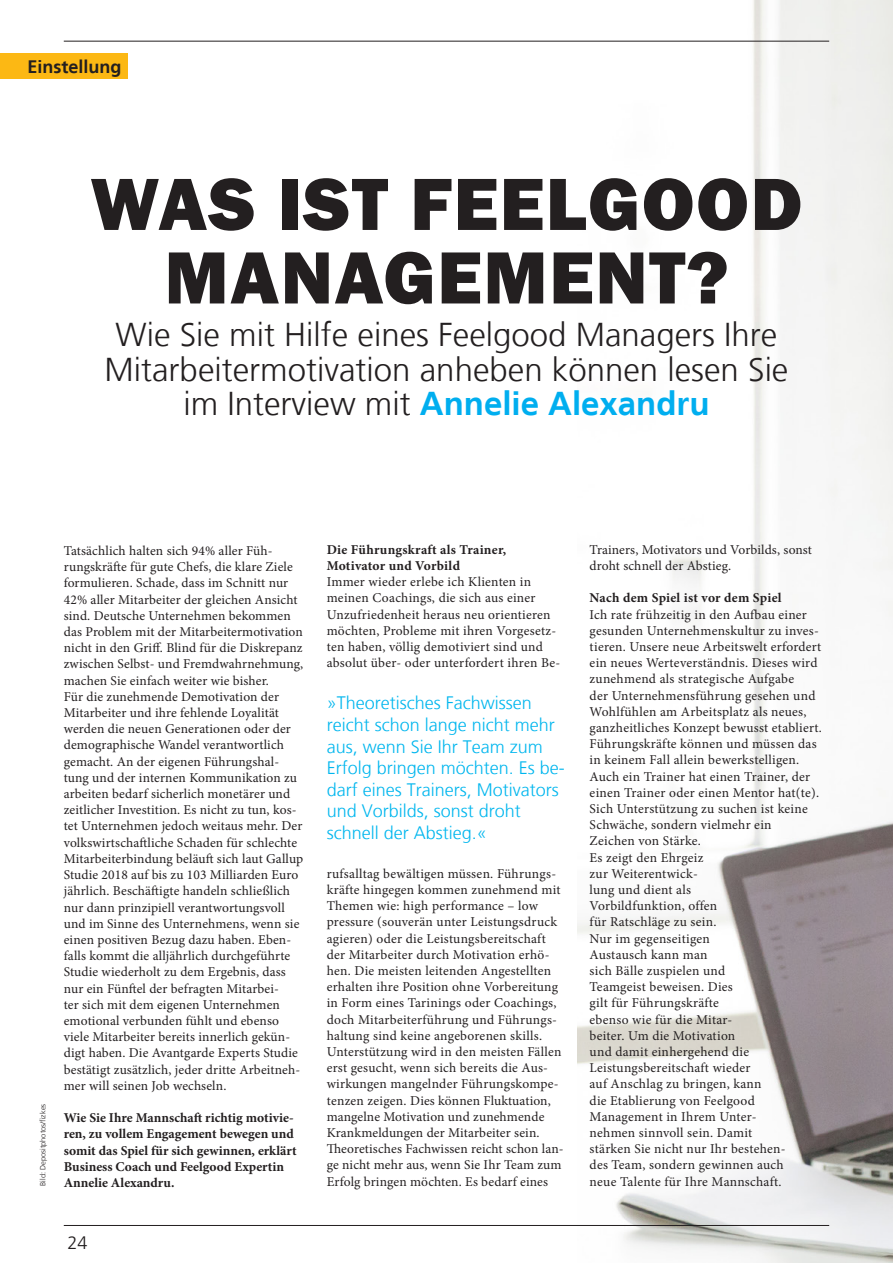
<style>
.page{position:relative;width:893px;height:1263px;background:#fff}
.page>*{position:absolute;margin:0;border:0;box-sizing:border-box;transform-origin:0 0}
.t1{font:800 76.5px/73.5px "Franklin Gothic";letter-spacing:.02em;color:#231f20;text-align:center}
.t2{font:300 33px/34.5px "Frutiger LT";color:#231f20;text-align:center}
.t3{font:300 18px/21.6px "Frutiger LT";color:#00b6ee}
.t4{font:700 18px "Frutiger LT";color:#231f20}
.t5{font:300 18px "Frutiger LT";color:#231f20}
.t6{font:13.5px/16.2px "Minion Pro";letter-spacing:.01em;color:#231f20}
.t7{font:700 13.5px/16.2px "Minion Pro";color:#231f20}
.t8{font:700 13.5px/16.2px "Minion Pro";letter-spacing:.02em;color:#231f20}
.t9{font:300 7.5px "Frutiger LT";color:#231f20}
.s1{font-weight:700;color:#00aeef}
</style>
<div class="page">
<img style="left:578px;top:0;width:315px;height:1263px">
<hr style="left:64px;top:41px;width:765px;height:1px;background:#231f20">
<hr style="left:64px;top:1225px;width:765px;height:1px;background:#231f20">
<div style="left:0;top:53px;width:128px;height:26px;background:#fcb814"></div>
<h3 class="t4" style="left:28px;top:56px;width:96px">Einstellung</h3>
<h1 class="t1" style="left:90px;top:167px;width:714px">WAS IST FEELGOOD<br>MANAGEMENT?</h1>
<h2 class="t2" style="left:104px;top:318px;width:685px">Wie Sie mit Hilfe eines Feelgood Managers Ihre<br>Mitarbeitermotivation anheben können lesen Sie im Interview mit <span class="s1">Annelie Alexandru</span></h2>
<p class="t9" style="left:39px;top:1186px;width:84px;rotate:-90deg">Bild: Depositphotos/fizkes</p>
<p class="t6" style="left:64px;top:543px;width:241px">Tatsächlich halten sich 94% aller Füh&shy;rungskräfte für gute Chefs, die klare Ziele formulieren. Schade, dass im Schnitt nur 42% aller Mitarbeiter der gleichen Ansicht sind. Deutsche Unternehmen bekommen das Problem mit der Mitarbeitermotivation nicht in den Griff. Blind für die Diskrepanz zwischen Selbst- und Fremdwahrnehmung, machen Sie einfach weiter wie bisher.<br>Für die zunehmende Demotivation der Mitarbeiter und ihre fehlende Loyalität werden die neuen Generationen oder der demographische Wandel verantwortlich gemacht. An der eigenen Führungshal&shy;tung und der internen Kommunikation zu arbeiten bedarf sicherlich monetärer und zeitlicher Investition. Es nicht zu tun, kos&shy;tet Unternehmen jedoch weitaus mehr. Der volkswirtschaftliche Schaden für schlechte Mitarbeiterbindung beläuft sich laut Gallup Studie 2018 auf bis zu 103 Milliarden Euro jährlich. Beschäftigte handeln schließlich nur dann prinzipiell verantwortungsvoll und im Sinne des Unternehmens, wenn sie einen positiven Bezug dazu haben. Eben&shy;falls kommt die alljährlich durchgeführte Studie wiederholt zu dem Ergebnis, dass nur ein Fünftel der befragten Mitarbei-<br>ter sich mit dem eigenen Unternehmen emotional verbunden fühlt und ebenso viele Mitarbeiter bereits innerlich gekün&shy;digt haben. Die Avantgarde Experts Studie bestätigt zusätzlich, jeder dritte Arbeitneh&shy;mer will seinen Job wechseln.</p>
<p class="t7" style="left:64px;top:1109px;width:234px">Wie Sie Ihre Mannschaft richtig motivie&shy;ren, zu vollem Engagement bewegen und somit das Spiel für sich gewinnen, erklärt Business Coach und Feelgood Expertin Annelie Alexandru.</p>
<h3 class="t5" style="left:68px;top:1233px;width:22px">24</h3>
<p class="t8" style="left:327px;top:541px;width:181px">Die Führungskraft als Trainer,<br>Motivator und Vorbild</p>
<p class="t6" style="left:327px;top:574px;width:235px">Immer wieder erlebe ich Klienten in meinen Coachings, die sich aus einer Unzufriedenheit heraus neu orientieren möchten, Probleme mit ihren Vorgesetz&shy;ten haben, völlig demotiviert sind und absolut über- oder unterfordert ihren Be-</p>
<h3 class="t3" style="left:327px;top:693px;width:240px">»Theoretisches Fachwissen reicht schon lange nicht mehr aus, wenn Sie Ihr Team zum<br>Erfolg bringen möchten. Es be&shy;darf eines Trainers, Motivators und Vorbilds, sonst droht schnell der Abstieg.«</h3>
<p class="t6" style="left:327px;top:865px;width:239px">rufsalltag bewältigen müssen. Führungs&shy;kräfte hingegen kommen zunehmend mit Themen wie: high performance – low pressure (souverän unter Leistungsdruck agieren) oder die Leistungsbereitschaft der Mitarbeiter durch Motivation erhö&shy;hen. Die meisten leitenden Angestellten erhalten ihre Position ohne Vorbereitung in Form eines Tarinings oder Coachings, doch Mitarbeiterführung und Führungs&shy;haltung sind keine angeborenen skills.<br>Unterstützung wird in den meisten Fällen erst gesucht, wenn sich bereits die Aus&shy;wirkungen mangelnder Führungskompe&shy;tenzen zeigen. Dies können Fluktuation, mangelne Motivation und zunehmende Krankmeldungen der Mitarbeiter sein.<br>Theoretisches Fachwissen reicht schon lan&shy;ge nicht mehr aus, wenn Sie Ihr Team zum Erfolg bringen möchten. Es bedarf eines</p>
<p class="t6" style="left:590px;top:541px;width:224px">Trainers, Motivators und Vorbilds, sonst droht schnell der Abstieg.</p>
<p class="t7" style="left:590px;top:590px;width:193px">Nach dem Spiel ist vor dem Spiel</p>
<p class="t6" style="left:590px;top:606px;width:234px">Ich rate frühzeitig in den Aufbau einer gesunden Unternehmenskultur zu inves&shy;tieren. Unsere neue Arbeitswelt erfordert ein neues Werteverständnis. Dieses wird zunehmend als strategische Aufgabe<br>der Unternehmensführung gesehen und<br>Wohlfühlen am Arbeitsplatz als neues, ganzheitliches Konzept bewusst etabliert.<br>Führungskräfte können und müssen das in keinem Fall allein bewerkstelligen.<br>Auch ein Trainer hat einen Trainer, der einen Trainer oder einen Mentor hat(te).<br>Sich Unterstützung zu suchen ist keine<br>Schwäche, sondern vielmehr ein<br>Zeichen von Stärke.<br>Es zeigt den Ehrgeiz<br>zur Weiterentwick-<br>lung und dient als<br>Vorbildfunktion, offen<br>für Ratschläge zu sein.<br>Nur im gegenseitigen<br>Austausch kann man<br>sich Bälle zuspielen und<br>Teamgeist beweisen. Dies<br>gilt für Führungskräfte<br>ebenso wie für die Mitar-<br>beiter. Um die Motivation<br>und damit einhergehend die<br>Leistungsbereitschaft wieder<br>auf Anschlag zu bringen, kann<br>die Etablierung von Feelgood<br>Management in Ihrem Unter-<br>nehmen sinnvoll sein. Damit<br>stärken Sie nicht nur Ihr bestehen-<br>des Team, sondern gewinnen auch<br>neue Talente für Ihre Mannschaft.</p>
</div>
